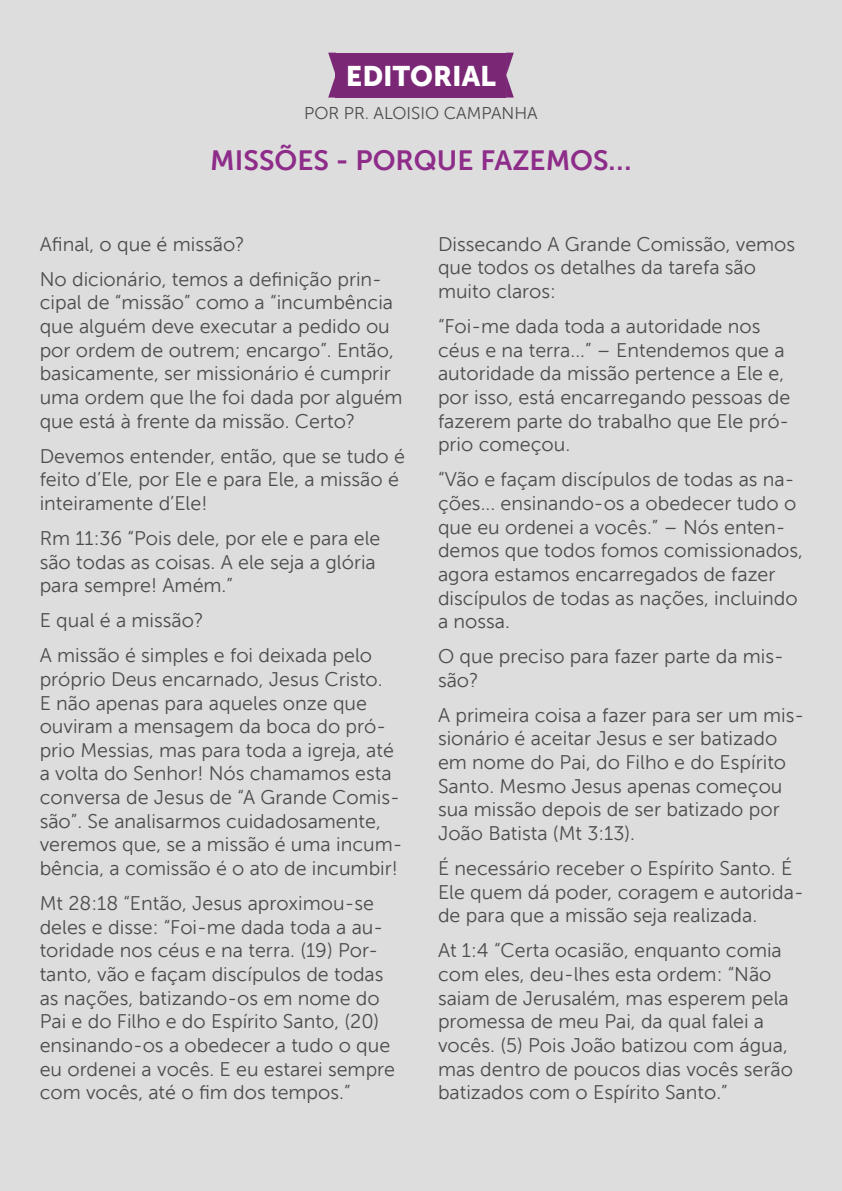
<style>
.page{position:relative;width:842px;height:1191px;background:#dedddd}
.page>*{position:absolute;margin:0;border:0;box-sizing:border-box;transform-origin:0 0}
.t_Editorial{font:28px "Museo Sans 700";color:#8d2c89}
.cx_editorial{font:28px "Museo Sans 900";color:#fff}
.Texto{font:19.8px/23.6px "Museo Sans 300";color:#4b4c4d}
.t1{font:17px "Museo Sans 300";color:#4b4c4d}
</style>
<div class="page">
<div style="left:336px;top:53px;width:170px;height:45px;background:#7a2776"></div>
<svg style="left:328px;top:53px;width:8px;height:45px"></svg>
<svg style="left:506px;top:53px;width:8px;height:45px"></svg>
<p class="cx_editorial" style="left:346px;top:60px;width:152px">EDITORIAL</p>
<p class="t1" style="left:304px;top:104px;width:235px">POR PR. ALOISIO CAMPANHA</p>
<p class="t_Editorial" style="left:210px;top:145px;width:423px">MISSÕES - PORQUE FAZEMOS…</p>
<p class="Texto" style="left:40px;top:232px;width:207px">Afinal, o que é missão?</p>
<p class="Texto" style="left:40px;top:267px;width:364px">No dicionário, temos a definição prin&shy;cipal de “missão” como a “incumbência que alguém deve executar a pedido ou por ordem de outrem; encargo”. Então, basicamente, ser missionário é cumprir uma ordem que lhe foi dada por alguém que está à frente da missão. Certo?</p>
<p class="Texto" style="left:40px;top:444px;width:367px">Devemos entender, então, que se tudo é feito d’Ele, por Ele e para Ele, a missão é inteiramente d’Ele!</p>
<p class="Texto" style="left:40px;top:526px;width:342px">Rm 11:36 “Pois dele, por ele e para ele são todas as coisas. A ele seja a glória para sempre! Amém.”</p>
<p class="Texto" style="left:40px;top:609px;width:165px">E qual é a missão?</p>
<p class="Texto" style="left:40px;top:644px;width:364px">A missão é simples e foi deixada pelo próprio Deus encarnado, Jesus Cristo.<br>E não apenas para aqueles onze que ouviram a mensagem da boca do pró&shy;prio Messias, mas para toda a igreja, até a volta do Senhor! Nós chamamos esta conversa de Jesus de “A Grande Comis&shy;são”. Se analisarmos cuidadosamente, veremos que, se a missão é uma incum&shy;bência, a comissão é o ato de incumbir!</p>
<p class="Texto" style="left:40px;top:891px;width:357px">Mt 28:18 “Então, Jesus aproximou-se deles e disse: “Foi-me dada toda a au&shy;toridade nos céus e na terra. (19) Por&shy;tanto, vão e façam discípulos de todas as nações, batizando-os em nome do Pai e do Filho e do Espírito Santo, (20) ensinando-os a obedecer a tudo o que eu ordenei a vocês. E eu estarei sempre com vocês, até o fim dos tempos.”</p>
<p class="Texto" style="left:438px;top:232px;width:359px">Dissecando A Grande Comissão, vemos que todos os detalhes da tarefa são muito claros:</p>
<p class="Texto" style="left:438px;top:314px;width:354px">“Foi-me dada toda a autoridade nos céus e na terra...” – Entendemos que a autoridade da missão pertence a Ele e, por isso, está encarregando pessoas de fazerem parte do trabalho que Ele pró&shy;prio começou.</p>
<p class="Texto" style="left:438px;top:468px;width:367px">“Vão e façam discípulos de todas as na&shy;ções... ensinando-os a obedecer tudo o que eu ordenei a vocês.” – Nós enten&shy;demos que todos fomos comissionados, agora estamos encarregados de fazer discípulos de todas as nações, incluindo a nossa.</p>
<p class="Texto" style="left:438px;top:644px;width:347px">O que preciso para fazer parte da mis&shy;são?</p>
<p class="Texto" style="left:438px;top:703px;width:368px">A primeira coisa a fazer para ser um mis&shy;sionário é aceitar Jesus e ser batizado em nome do Pai, do Filho e do Espírito Santo. Mesmo Jesus apenas começou sua missão depois de ser batizado por João Batista (Mt 3:13).</p>
<p class="Texto" style="left:438px;top:856px;width:367px">É necessário receber o Espírito Santo. É<br>Ele quem dá poder, coragem e autorida&shy;de para que a missão seja realizada.</p>
<p class="Texto" style="left:438px;top:939px;width:356px">At 1:4 “Certa ocasião, enquanto comia com eles, deu-lhes esta ordem: “Não saiam de Jerusalém, mas esperem pela promessa de meu Pai, da qual falei a vocês. (5) Pois João batizou com água, mas dentro de poucos dias vocês serão batizados com o Espírito Santo.”</p>
</div>
